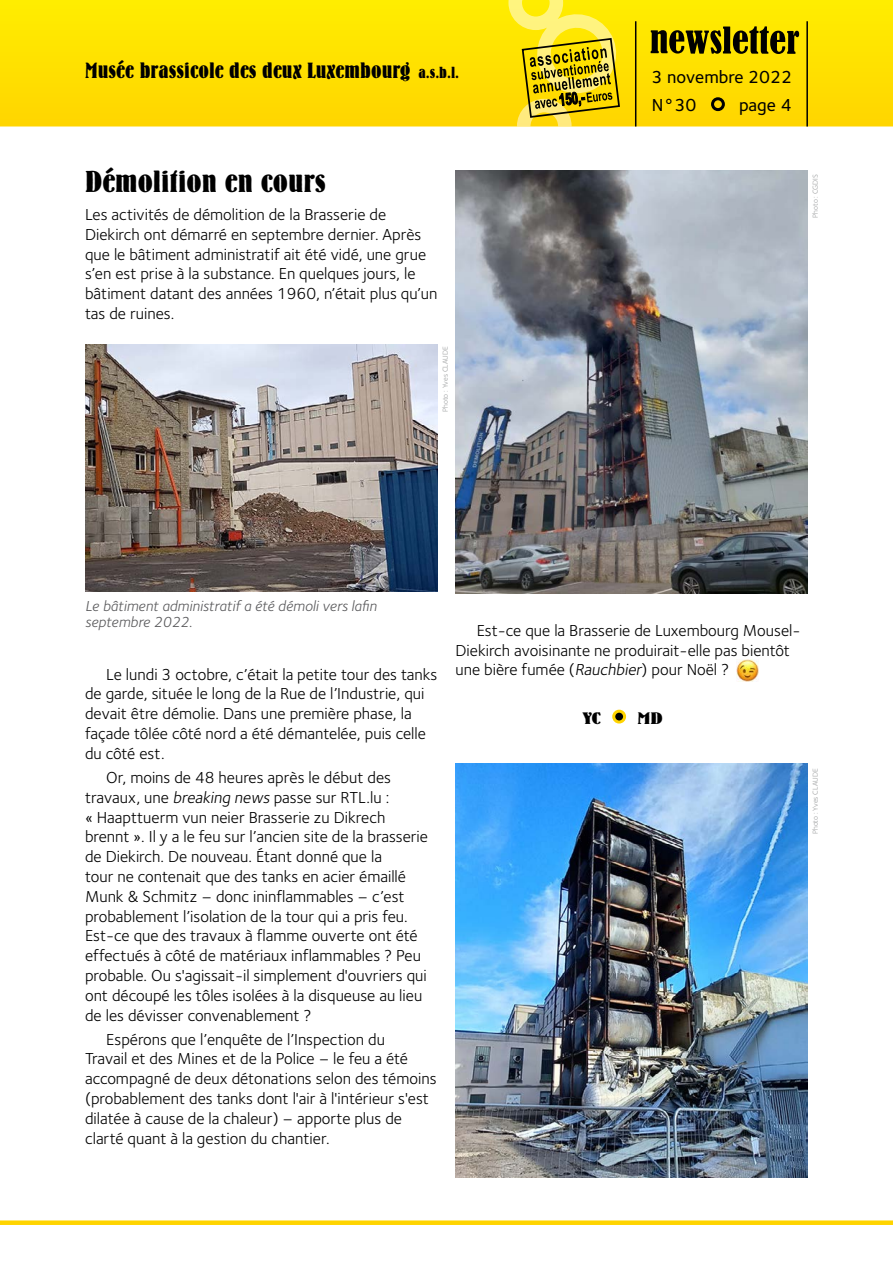
<style>
.page{position:relative;width:893px;height:1263px;background:#fff}
.page>*{position:absolute;margin:0;border:0;box-sizing:border-box;transform-origin:0 0}
.t1{font:30px "Bernhard Bold Condensed BT";color:#000;scale:1.15 1}
.t2{font:21.75px "Bernhard Bold Condensed BT";color:#000;scale:1.1 1}
.t3{font:18px/28.5px "Foundry Sterling Medium CE";color:#000}
.t4{font:16.5px/19.8px "Foundry Sterling Book CE";color:#000}
.t5{font:16.5px "Bernhard Bold Condensed BT";color:#000;scale:1.5 1}
.t6{font:15px/16.5px "Foundry Sterling Book Italic CE";color:#58585a}
.t7{font:7.5px "Foundry Sterling Book CE";color:#9c9e9f}
.s1{font-size:15.75px;color:#ffd400}
.s2{font-style:italic}
</style>
<div class="page">
<svg style="left:0;top:0;width:893px;height:126px;background:#fee100"></svg>
<svg style="left:651px;top:26px;width:148px;height:28px;background:#7d7000"></svg>
<div style="left:712px;top:99px;width:11px;height:11px;background:#ffd400;border-radius:50%"></div>
<div style="left:711px;top:97px;width:14px;height:14px;border:3px solid #000;border-radius:50%"></div>
<div style="left:0;top:1220px;width:893px;height:5px;background:#ffd400"></div>
<hr style="left:806px;top:21px;width:2px;height:105px;background:#000">
<svg style="left:508px;top:0;width:129px;height:126px;background:#ddc71e"></svg>
<div style="left:614px;top:711px;width:11px;height:11px;background:#000;border-radius:50%"></div>
<div style="left:612px;top:710px;width:14px;height:13px;border:3px solid #ffd400;border-radius:50%"></div>
<img style="left:455px;top:170px;width:353px;height:423px">
<img style="left:85px;top:344px;width:353px;height:247px">
<img style="left:455px;top:763px;width:353px;height:415px">
<img style="left:736px;top:659px;width:22px;height:22px">
<h2 class="t2" style="left:85px;top:58px;width:342px">Musée brassicole des deux Luxembourg <span class="s1">a.s.b.l.</span></h2>
<h1 class="t1" style="left:85px;top:163px;width:211px">Démolition en cours</h1>
<p class="t4" style="left:85px;top:205px;width:354px">Les activités de démolition de la Brasserie de Diekirch ont démarré en septembre dernier. Après que le bâtiment administratif ait été vidé, une grue s’en est prise à la substance. En quelques jours, le bâtiment datant des années 1960, n’était plus qu’un tas de ruines.</p>
<p class="t7" style="left:441px;top:412px;width:67px;rotate:-90deg">Photo : Yves CLAUDE</p>
<p class="t3" style="left:651px;top:63px;width:142px">3 novembre 2022<br>N°30</p>
<p class="t3" style="left:739px;top:91px;width:54px">page 4</p>
<p class="t7" style="left:811px;top:218px;width:45px;rotate:-90deg">Photo : CGDIS</p>
<p class="t6" style="left:85px;top:597px;width:293px">Le bâtiment administratif a été démoli vers lafin septembre 2022.</p>
<p class="t4" style="left:85px;top:664px;width:354px;text-indent:21px">Le lundi 3 octobre, c’était la petite tour des tanks de garde, située le long de la Rue de l’Industrie, qui devait être démolie. Dans une première phase, la façade tôlée côté nord a été démantelée, puis celle du côté est.</p>
<p class="t4" style="left:85px;top:768px;width:345px;text-indent:21px">Or, moins de 48 heures après le début des travaux, une <span class="s2">breaking news</span> passe sur RTL.lu :<br>« Haapttuerm vun neier Brasserie zu Dikrech brennt ». Il y a le feu sur l’ancien site de la brasserie de Diekirch. De nouveau. Étant donné que la<br>tour ne contenait que des tanks en acier émaillé Munk &amp; Schmitz – donc ininflammables – c’est probablement l’isolation de la tour qui a pris feu.<br>Est-ce que des travaux à flamme ouverte ont été effectués à côté de matériaux inflammables ? Peu probable. Ou s'agissait-il simplement d'ouvriers qui ont découpé les tôles isolées à la disqueuse au lieu de les dévisser convenablement ?</p>
<p class="t4" style="left:85px;top:1029px;width:353px;text-indent:21px">Espérons que l’enquête de l’Inspection du<br>Travail et des Mines et de la Police – le feu a été accompagné de deux détonations selon des témoins (probablement des tanks dont l'air à l'intérieur s'est dilatée à cause de la chaleur) – apporte plus de clarté quant à la gestion du chantier.</p>
<p class="t4" style="left:455px;top:620px;width:347px;text-indent:21px">Est-ce que la Brasserie de Luxembourg Mousel-<br>Diekirch avoisinante ne produirait-elle pas bientôt une bière fumée (<span class="s2">Rauchbier</span>) pour Noël ?</p>
<p class="t5" style="left:583px;top:708px;width:13px">YC</p>
<p class="t5" style="left:637px;top:708px;width:19px">MD</p>
<p class="t7" style="left:811px;top:834px;width:67px;rotate:-90deg">Photo : Yves CLAUDE</p>
</div>
